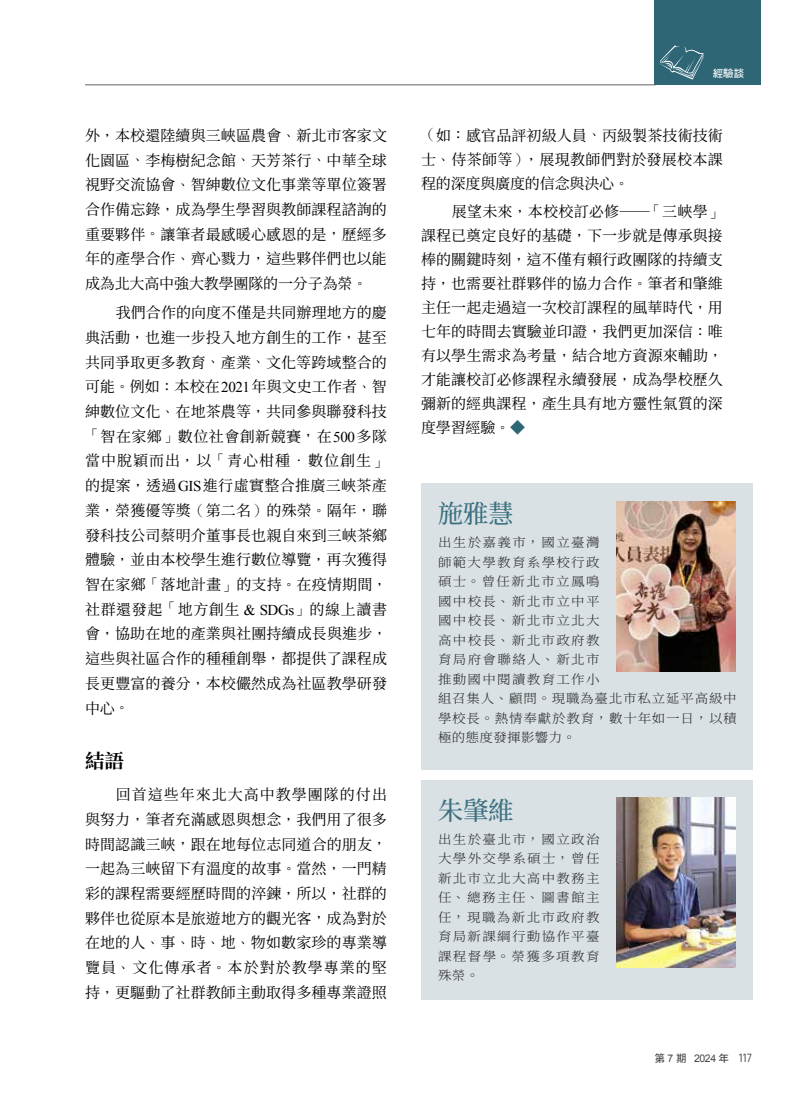
<style>
.page{position:relative;width:808px;height:1106px;background:#fff}
.page>*{position:absolute;margin:0;border:0;box-sizing:border-box;transform-origin:0 0}
.t1{font:500 25.5px "Noto Serif CJ Kkr";letter-spacing:-.015em;color:#3c7081}
.t2{font:700 19.5px "Noto Serif CJ Ktc";color:#000}
.t3{font:15px/24.8px "Noto Serif CJ Ktc";letter-spacing:.005em;color:#000;text-align:justify}
.t4{font:300 12.75px/19.5px "Noto Serif CJ Ktc";letter-spacing:.095em;color:#292929;scale:1.06 1}
.t5{font:10.5px "Arial";color:#484848}
.t6{font:10.5px "DF Hei Std W7";color:#fff}
.s1{font-family:"DF Ming Std W3"}
.s2{font-family:"Times New Roman"}
.s3{color:#2e6676}
.s4{font-family:"DF Hei Std W7"}
.s5{font-family:"D DIN";font-size:12px}
</style>
<div class="page">
<div style="left:421px;top:483px;width:332px;height:286px;background:#dae1e4"></div>
<img style="left:617px;top:502px;width:119px;height:170px">
<div style="left:421px;top:780px;width:332px;height:219px;background:#dae1e4"></div>
<img style="left:617px;top:797px;width:119px;height:170px">
<div style="left:654px;top:0;width:107px;height:85px;background:#2e6676"></div>
<hr style="left:85px;top:85px;width:571px;height:1px;background:#636363">
<svg style="left:659px;top:45px;width:45px;height:35px"></svg>
<p class="t3" style="left:85px;top:123px;width:303px">外<span class="s1">，</span>本校還陸續與三峽區農會<span class="s1">、</span>新北市客家文化園區<span class="s1">、</span>李梅樹紀念館<span class="s1">、</span>天芳茶行<span class="s1">、</span>中華全球視野交流協會<span class="s1">、</span>智紳數位文化事業等單位簽署合作備忘錄<span class="s1">，</span>成為學生學習與教師課程諮詢的重要夥伴<span class="s1">。</span>讓筆者最感暖心感恩的是<span class="s1">，</span>歷經多年的產學合作<span class="s1">、</span>齊心戮力<span class="s1">，</span>這些夥伴們也以能成為北大高中強大教學團隊的一分子為榮<span class="s1">。</span></p>
<p class="t3" style="left:85px;top:300px;width:304px;text-indent:31px">我們合作的向度不僅是共同辦理地方的慶典活動<span class="s1">，</span>也進一步投入地方創生的工作<span class="s1">，</span>甚至共同爭取更多教育<span class="s1">、</span>產業<span class="s1">、</span>文化等跨域整合的可能<span class="s1">。</span>例如<span class="s1">：</span>本校在<span class="s2">2021</span>年與文史工作者<span class="s1">、</span>智紳數位文化<span class="s1">、</span>在地茶農等<span class="s1">，</span>共同參與聯發科技<span class="s1">「</span>智在家鄉<span class="s1">」</span>數位社會創新競賽<span class="s1">，</span>在<span class="s2">500</span>多隊當中脫穎而出<span class="s1">，</span>以<span class="s1">「</span>青心柑種•數位創生<span class="s1">」</span>的提案<span class="s1">，</span>透過<span class="s2">GIS</span>進行虛實整合推廣三峽茶產業<span class="s1">，</span>榮獲優等獎<span class="s1">（</span>第二名<span class="s1">）</span>的殊榮<span class="s1">。</span>隔年<span class="s1">，</span>聯發科技公司蔡明介董事長也親自來到三峽茶鄉體驗<span class="s1">，</span>並由本校學生進行數位導覽<span class="s1">，</span>再次獲得智在家鄉<span class="s1">「</span>落地計畫<span class="s1">」</span>的支持<span class="s1">。</span>在疫情期間<span class="s1">，</span>社群還發起<span class="s1">「</span>地方創生 <span class="s2">&amp; SDGs</span><span class="s1">」</span>的線上讀書會<span class="s1">，</span>協助在地的產業與社團持續成長與進步<span class="s1">，</span>這些與社區合作的種種創舉<span class="s1">，</span>都提供了課程成長更豐富的養分<span class="s1">，</span>本校儼然成為社區教學研發中心<span class="s1">。</span></p>
<h2 class="t2" style="left:85px;top:749px;width:40px">結語</h2>
<p class="t3" style="left:85px;top:782px;width:303px;text-indent:31px">回首這些年來北大高中教學團隊的付出與努力<span class="s1">，</span>筆者充滿感恩與想念<span class="s1">，</span>我們用了很多時間認識三峽<span class="s1">，</span>跟在地每位志同道合的朋友<span class="s1">，</span>一起為三峽留下有溫度的故事<span class="s1">。</span>當然<span class="s1">，</span>一門精彩的課程需要經歷時間的淬鍊<span class="s1">，</span>所以<span class="s1">，</span>社群的夥伴也從原本是旅遊地方的觀光客<span class="s1">，</span>成為對於在地的人<span class="s1">、</span>事<span class="s1">、</span>時<span class="s1">、</span>地<span class="s1">、</span>物如數家珍的專業導覽員<span class="s1">、</span>文化傳承者<span class="s1">。</span>本於對於教學專業的堅持<span class="s1">，</span>更驅動了社群教師主動取得多種專業證照</p>
<p class="t6" style="left:713px;top:67px;width:33px">經驗談</p>
<p class="t3" style="left:421px;top:124px;width:303px;line-height:24px"><span class="s1">（</span>如<span class="s1">：</span>感官品評初級人員<span class="s1">、</span>丙級製茶技術技術士<span class="s1">、</span>侍茶師等<span class="s1">），</span>展現教師們對於發展校本課程的深度與廣度的信念與決心<span class="s1">。</span></p>
<p class="t3" style="left:421px;top:200px;width:303px;line-height:24px;text-indent:31px">展望未來<span class="s1">，</span>本校校訂必修─<span class="s1">「</span>三峽學<span class="s1">」</span>課程已奠定良好的基礎<span class="s1">，</span>下一步就是傳承與接棒的關鍵時刻<span class="s1">，</span>這不僅有賴行政團隊的持續支持<span class="s1">，</span>也需要社群夥伴的協力合作<span class="s1">。</span>筆者和肇維主任一起走過這一次校訂課程的風華時代<span class="s1">，</span>用七年的時間去實驗並印證<span class="s1">，</span>我們更加深信<span class="s1">：</span>唯有以學生需求為考量<span class="s1">，</span>結合地方資源來輔助<span class="s1">，</span>才能讓校訂必修課程永續發展<span class="s1">，</span>成為學校歷久彌新的經典課程<span class="s1">，</span>產生具有地方靈性氣質的深度學習經驗<span class="s1">。</span><span class="s3">◆</span></p>
<h1 class="t1" style="left:438px;top:499px;width:77px">施雅慧</h1>
<p class="t4" style="left:438px;top:533px;width:283px">出生於嘉義市，國立臺灣<br>師範大學教育系學校行政<br>碩士。曾任新北市立鳳鳴<br>國中校長、新北市立中平<br>國中校長、新北市立北大<br>高中校長、新北市政府教<br>育局府會聯絡人、新北市<br>推動國中閱讀教育工作小<br>組召集人、顧問。現職為臺北市私立延平高級中學校長。熱情奉獻於教育，數十年如一日，以積極的態度發揮影響力。</p>
<h1 class="t1" style="left:438px;top:796px;width:77px">朱肇維</h1>
<p class="t4" style="left:438px;top:829px;width:154px;text-align:justify">出生於臺北市，國立政治大學外交學系碩士，曾任新北市立北大高中教務主任、總務主任、圖書館主任，現職為新北市政府教育局新課綱行動協作平臺課程督學。榮獲多項教育殊榮。</p>
<p class="t5" style="left:654px;top:1051px;width:99px"><span class="s4">第</span> 7 <span class="s4">期</span> 2024<span class="s4">年</span> <span class="s5">117</span></p>
</div>
